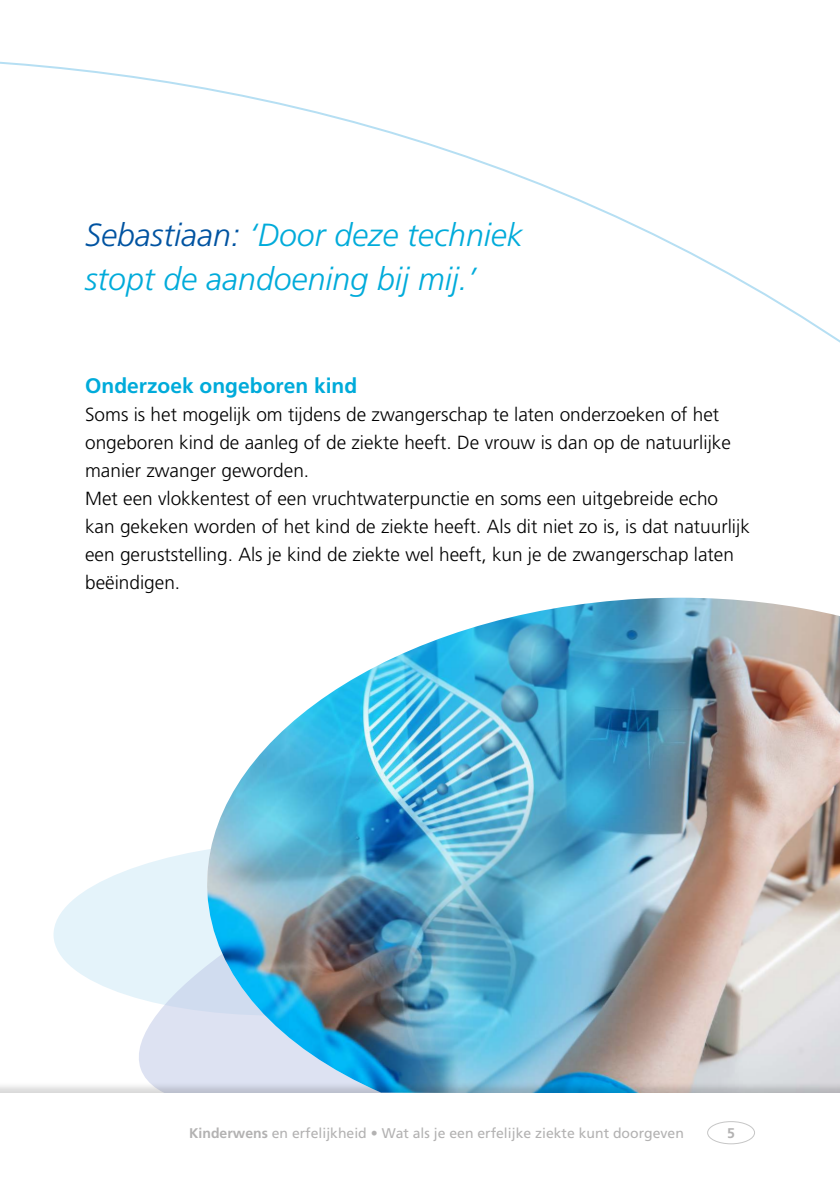
<style>
.page{position:relative;width:840px;height:1191px;background:#fff}
.page>*{position:absolute;margin:0;border:0;box-sizing:border-box;transform-origin:0 0}
.t1{font:italic 300 32px/44px "Frutiger LT Std";color:#00abda}
.t2{font:700 21px "Frutiger LT Std";color:#00abda}
.t3{font:300 19px/28px "Frutiger LT Std";color:#000}
.t4{font:14px "Frutiger LT Std";color:#b3b2b2}
.t5{font:700 14px "Frutiger LT Std";color:#b3b2b2}
.s1{color:#0053a1}
.s2{font-weight:700}
</style>
<div class="page">
<svg style="left:53px;top:874px;width:65px;height:118px;fill:#e4f3fa"></svg>
<svg style="left:118px;top:851px;width:81px;height:230px;fill:#e4f3fa"></svg>
<img style="left:199px;top:597px;width:640px;height:484px">
<div style="left:0;top:1081px;width:839px;height:110px;background:#000;opacity:.15"></div>
<div style="left:0;top:1093px;width:839px;height:98px;background:#fff"></div>
<div style="left:707px;top:1121px;width:47px;height:23px;border:1px solid #c6c6c6;border-radius:50%"></div>
<svg style="left:0;top:61px;width:839px;height:281px"></svg>
<h1 class="t1" style="left:85px;top:213px;width:439px"><span class="s1">Sebastiaan:</span> ‘Door deze techniek stopt de aandoening bij mij.’</h1>
<p class="t2" style="left:85px;top:373px;width:273px">Onderzoek ongeboren kind</p>
<p class="t3" style="left:85px;top:400px;width:666px">Soms is het mogelijk om tijdens de zwangerschap te laten onderzoeken of het ongeboren kind de aanleg of de ziekte heeft. De vrouw is dan op de natuurlijke manier zwanger geworden.<br>Met een vlokkentest of een vruchtwaterpunctie en soms een uitgebreide echo kan gekeken worden of het kind de ziekte heeft. Als dit niet zo is, is dat natuurlijk een geruststelling. Als je kind de ziekte wel heeft, kun je de zwangerschap laten beëindigen.</p>
<p class="t4" style="left:189px;top:1124px;width:496px"><span class="s2">Kinderwens</span> en erfelijkheid • Wat als je een erfelijke ziekte kunt doorgeven</p>
<p class="t5" style="left:726px;top:1125px;width:9px">5</p>
</div>
